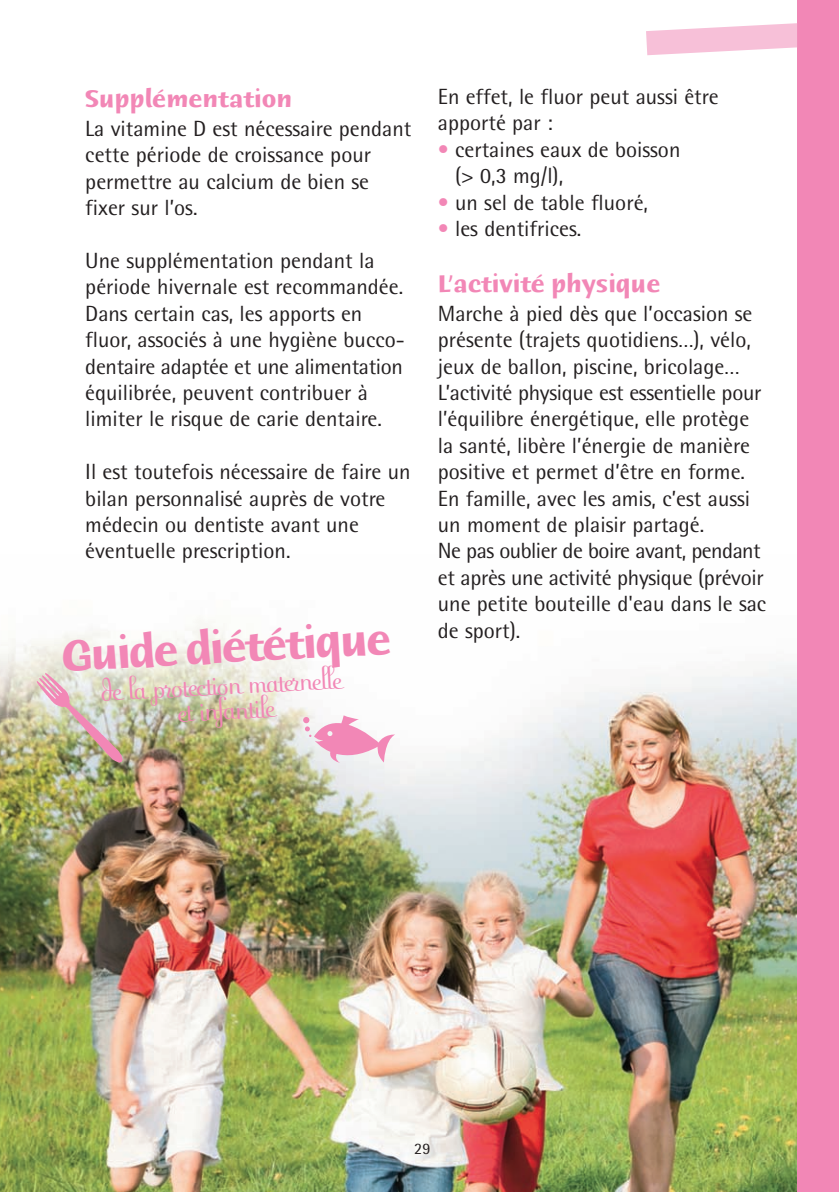
<style>
.page{position:relative;width:839px;height:1192px;background:#fff}
.page>*{position:absolute;margin:0;border:0;box-sizing:border-box;transform-origin:0 0}
.t1{font:700 46.6px "Humana Sans ITC";color:#f287b6}
.t2{font:34px/25px "Fling Plain";color:#f287b6;text-align:center}
.t3{font:700 26px "Humana Sans ITC";color:#f287b6}
.t4{font:22px/26.4px "Agfa Rotis Semisans";color:#231f20}
.t5{font:16px "Agfa Rotis Semisans";color:#231f20}
.s1{color:#f287b6}
</style>
<div class="page">
<img style="left:0;top:620px;width:796px;height:572px">
<div style="left:796px;top:0;width:42px;height:1192px;background:#f287b6"></div>
<svg style="left:646px;top:19px;width:151px;height:36px"></svg>
<svg style="left:303px;top:715px;width:92px;height:48px"></svg>
<img style="left:36px;top:673px;width:87px;height:90px">
<p class="t3" style="left:85px;top:87px;width:208px">Supplémentation</p>
<p class="t4" style="left:85px;top:117px;width:327px">La vitamine D est nécessaire pendant cette période de croissance pour permettre au calcium de bien se fixer sur l’os.</p>
<p class="t4" style="left:85px;top:249px;width:321px">Une supplémentation pendant la période hivernale est recommandée.<br>Dans certain cas, les apports en fluor, associés à une hygiène bucco&shy;dentaire adaptée et une alimentation équilibrée, peuvent contribuer à limiter le risque de carie dentaire.</p>
<p class="t4" style="left:85px;top:461px;width:326px">Il est toutefois nécessaire de faire un bilan personnalisé auprès de votre médecin ou dentiste avant une éventuelle prescription.</p>
<h1 class="t1" style="left:60px;top:636px;width:332px;rotate:-3deg">Guide diététique</h1>
<h2 class="t2" style="left:100px;top:681px;width:242px;rotate:-3deg">de la protection maternelle et infantile</h2>
<p class="t4" style="left:437px;top:86px;width:282px">En effet, le fluor peut aussi être apporté par :</p>
<p class="t4" style="left:455px;top:138px;width:227px;text-indent:-17px"><span class="s1">•</span> certaines eaux de boisson (&gt; 0,3 mg/l),</p>
<p class="t4" style="left:437px;top:191px;width:212px"><span class="s1">•</span> un sel de table fluoré,</p>
<p class="t4" style="left:437px;top:218px;width:145px"><span class="s1">•</span> les dentifrices.</p>
<p class="t3" style="left:437px;top:272px;width:224px">L’activité physique</p>
<p class="t4" style="left:437px;top:302px;width:330px">Marche à pied dès que l’occasion se présente (trajets quotidiens…), vélo, jeux de ballon, piscine, bricolage… L’activité physique est essentielle pour l’équilibre énergétique, elle protège la santé, libère l’énergie de manière positive et permet d’être en forme.<br>En famille, avec les amis, c’est aussi un moment de plaisir partagé.<br>Ne pas oublier de boire avant, pendant et après une activité physique (prévoir une petite bouteille d'eau dans le sac de sport).</p>
<p class="t5" style="left:414px;top:1143px;width:18px">29</p>
</div>
